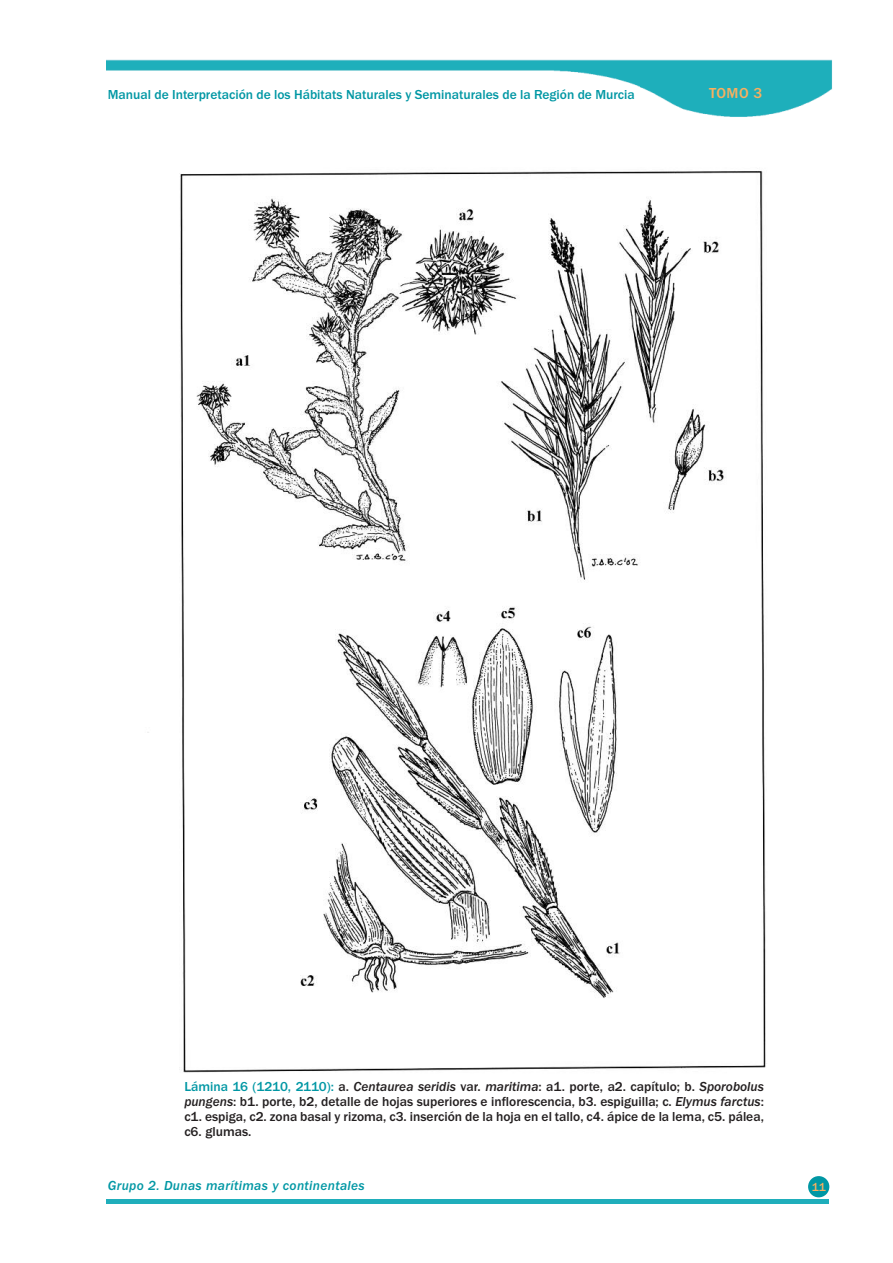
<style>
.page{position:relative;width:893px;height:1263px;background:#fff}
.page>*{position:absolute;margin:0;border:0;box-sizing:border-box;transform-origin:0 0}
.t1{font:500 15px "Franklin Gothic";color:#fab05f}
.t2{font:500 13.5px/15px "Franklin Gothic";color:#231f20;text-align:justify}
.t3{font:500 13.5px "Franklin Gothic";color:#0097a4}
.t4{font:italic 500 13.5px "Franklin Gothic";letter-spacing:.025em;color:#0097a4}
.t5{font:500 12px "Franklin Gothic";color:#fab05f}
.s1{color:#0097a4}
.s2{font-style:italic}
</style>
<div class="page">
<img style="left:106px;top:59px;width:727px;height:58px">
<hr style="left:106px;top:1199px;width:723px;height:4px;background:#1faebb">
<div style="left:808px;top:1176px;width:21px;height:21px;background:#0097a4;border-radius:50%"></div>
<img style="left:147px;top:171px;width:619px;height:902px">
<p class="t3" style="left:108px;top:86px;width:528px">Manual de Interpretación de los Hábitats Naturales y Seminaturales de la Región de Murcia</p>
<p class="t1" style="left:709px;top:84px;width:55px">TOMO 3</p>
<p class="t2" style="left:184px;top:1079px;width:581px"><span class="s1">Lámina 16 (1210, 2110):</span> a. <span class="s2">Centaurea seridis</span> var. <span class="s2">maritima</span>: a1. porte, a2. capítulo; b. <span class="s2">Sporobolus pungens</span>: b1. porte, b2, detalle de hojas superiores e inflorescencia, b3. espiguilla; c. <span class="s2">Elymus farctus</span>: c1. espiga, c2. zona basal y rizoma, c3. inserción de la hoja en el tallo, c4. ápice de la lema, c5. pálea, c6. glumas.</p>
<p class="t4" style="left:108px;top:1178px;width:258px">Grupo 2. Dunas marítimas y continentales</p>
<p class="t5" style="left:812px;top:1179px;width:16px">11</p>
</div>
